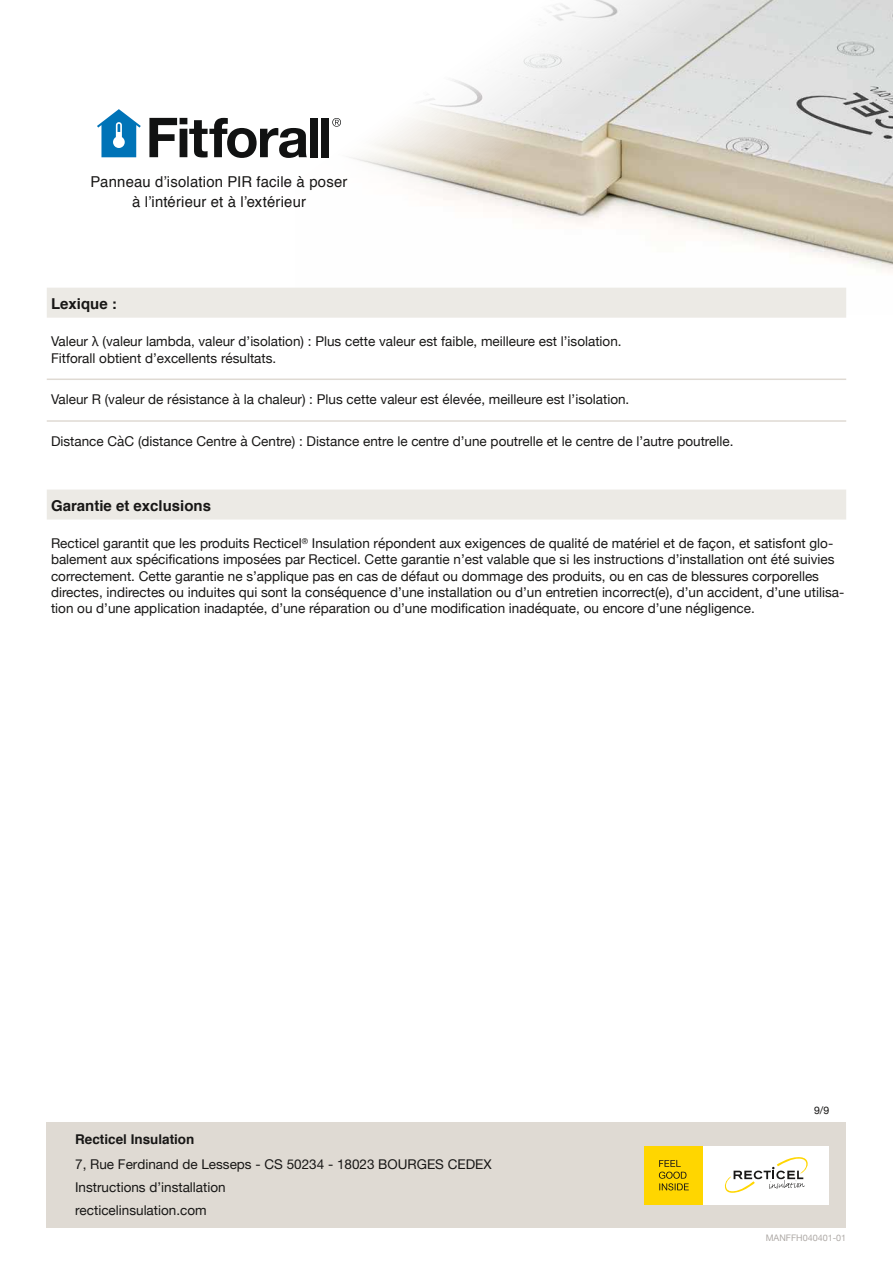
<style>
.page{position:relative;width:893px;height:1263px;background:#fff}
.page>*{position:absolute;margin:0;border:0;box-sizing:border-box;transform-origin:0 0}
.t1{font:15px/19.5px "Helvetica";letter-spacing:.01em;color:#181716;text-align:center}
.t2{font:700 15px "Helvetica";color:#181716}
.t3{font:13.5px/16.2px "Helvetica Neue";color:#181716}
.t4{font:13.5px "Helvetica Neue LT Std";color:#181716}
.t5{font:700 13.5px "Helvetica";color:#181716}
.t6{font:10.5px "Helvetica Neue";color:#181716}
.t7{font:9px "Helvetica Neue";color:#afaaa7}
.s1{font-family:"Helvetica Neue"}
</style>
<div class="page">
<div style="left:47px;top:1123px;width:799px;height:105px;background:#dfdad3"></div>
<div style="left:644px;top:1146px;width:185px;height:58px;background:#fff"></div>
<svg style="left:724px;top:1157px;width:84px;height:36px"></svg>
<div style="left:644px;top:1146px;width:59px;height:58px;background:#ffd600"></div>
<svg style="left:659px;top:1160px;width:30px;height:30px"></svg>
<img style="left:310px;top:0;width:583px;height:272px">
<svg style="left:149px;top:118px;width:158px;height:40px"></svg>
<div style="left:310px;top:118px;width:8px;height:39px;background:#111212"></div>
<div style="left:321px;top:118px;width:8px;height:39px;background:#111212"></div>
<svg style="left:332px;top:118px;width:9px;height:9px"></svg>
<svg style="left:97px;top:109px;width:44px;height:48px"></svg>
<div style="left:47px;top:288px;width:799px;height:30px;background:#eceae5"></div>
<hr style="left:47px;top:378px;width:799px;height:2px;background:#dfdad3">
<hr style="left:47px;top:420px;width:799px;height:2px;background:#dfdad3">
<div style="left:47px;top:489px;width:799px;height:30px;background:#eceae5"></div>
<p class="t1" style="left:91px;top:173px;width:258px">Panneau d’isolation PIR facile à poser à l’intérieur et à l’extérieur</p>
<p class="t2" style="left:51px;top:292px;width:67px">Lexique :</p>
<p class="t3" style="left:51px;top:334px;width:572px">Valeur λ (valeur lambda, valeur d’isolation) : Plus cette valeur est faible, meilleure est l’isolation.<br>Fitforall obtient d’excellents résultats.</p>
<p class="t3" style="left:51px;top:392px;width:580px">Valeur R (valeur de résistance à la chaleur) : Plus cette valeur est élevée, meilleure est l’isolation.</p>
<p class="t3" style="left:51px;top:434px;width:684px">Distance CàC (distance Centre à Centre) : Distance entre le centre d’une poutrelle et le centre de l’autre poutrelle.</p>
<p class="t2" style="left:51px;top:493px;width:162px">Garantie et exclusions</p>
<p class="t3" style="left:51px;top:536px;width:795px">Recticel garantit que les produits Recticel<sup>®</sup> Insulation répondent aux exigences de qualité de matériel et de façon, et satisfont glo&shy;balement aux spécifications imposées par Recticel. Cette garantie n’est valable que si les instructions d’installation ont été suivies correctement. Cette garantie ne s’applique pas en cas de défaut ou dommage des produits, ou en cas de blessures corporelles directes, indirectes ou induites qui sont la conséquence d’une installation ou d’un entretien incorrect(e), d’un accident, d’une utilisa&shy;tion ou d’une application inadaptée, d’une réparation ou d’une modification inadéquate, ou encore d’une négligence.</p>
<p class="t5" style="left:75px;top:1128px;width:121px">Recticel Insulation</p>
<p class="t4" style="left:75px;top:1156px;width:418px"><span class="s1">7, Rue</span> Ferdinand de Lesseps - CS 50234 - 18023 BOURGES CEDEX</p>
<p class="t3" style="left:75px;top:1177px;width:152px;line-height:22.2px">Instructions d’installation recticelinsulation.com</p>
<p class="t6" style="left:814px;top:1102px;width:17px">9/9</p>
<p class="t7" style="left:766px;top:1231px;width:82px">MANFFH040401-01</p>
</div>
